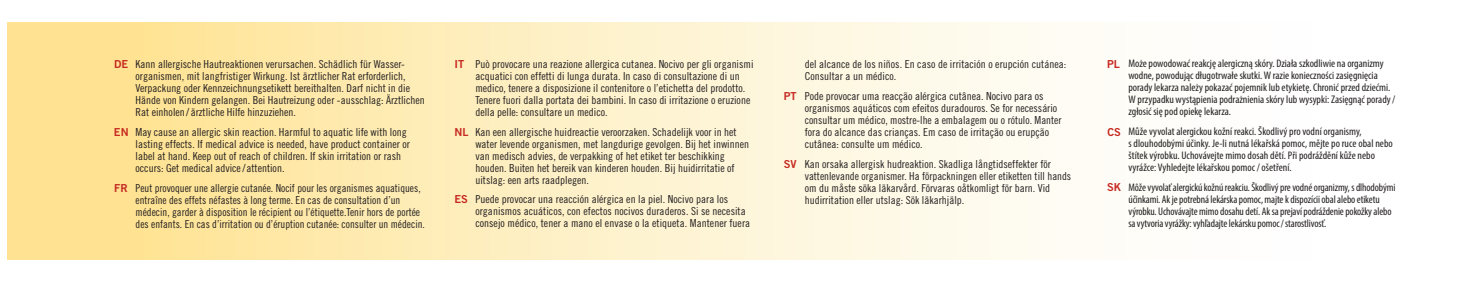
<style>
.page{position:relative;width:1475px;height:284px;background:#fff}
.page>*{position:absolute;margin:0;border:0;box-sizing:border-box;transform-origin:0 0}
.t1{font:11px/12px "Trade Gothic LT Cond Eighteen";color:#231f20}
.t2{font:condensed 11px/12px "Myriad Pro";color:#231f20}
.t3{font:11px "Trade Gothic LT Bold Two";color:#c62a22}
</style>
<div class="page">
<div style="left:7px;top:22px;width:1447px;height:237px;background:linear-gradient(to right,#ffe392,#feffff)"></div>
<p class="t1" style="left:136px;top:57px;width:271px">Kann allergische Hautreaktionen verursachen. Schädlich für Wasser-</p>
<p class="t3" style="left:1106px;top:57px;width:14px">PL</p>
<p class="t1" style="left:136px;top:69px;width:291px">organismen, mit langfristiger Wirkung. Ist ärztlicher Rat erforderlich, Verpackung oder Kennzeichnungsetikett bereithalten. Darf nicht in die Hände von Kindern gelangen. Bei Hautreizung oder -ausschlag: Ärztlichen Rat einholen / ärztliche Hilfe hinzuziehen.</p>
<p class="t1" style="left:136px;top:125px;width:276px">May cause an allergic skin reaction. Harmful to aquatic life with long lasting effects. If medical advice is needed, have product container or label at hand. Keep out of reach of children. If skin irritation or rash occurs: Get medical advice/attention.</p>
<p class="t1" style="left:136px;top:181px;width:291px">Peut provoquer une allergie cutanée. Nocif pour les organismes aquatiques, entraîne des effets néfastes à long terme. En cas de consultation d’un médecin, garder à disposition le récipient ou l’étiquette.Tenir hors de portée des enfants. En cas d’irritation ou d’éruption cutanée: consulter un médecin.</p>
<p class="t2" style="left:1128px;top:57px;width:268px">Może powodować reakcję alergiczną skóry. Działa szkodliwie na organizmy wodne, powodując długotrwałe skutki. W razie konieczności zasięgnięcia porady lekarza należy pokazać pojemnik lub etykietę. Chronić przed dziećmi.<br>W przypadku wystąpienia podrażnienia skóry lub wysypki: Zasięgnąć porady/ zgłosić się pod opiekę lekarza.</p>
<p class="t1" style="left:804px;top:57px;width:263px">del alcance de los niños. En caso de irritación o erupción cutánea:<br>Consultar a un médico.</p>
<p class="t1" style="left:475px;top:57px;width:279px">Può provocare una reazione allergica cutanea. Nocivo per gli organismi acquatici con effetti di lunga durata. In caso di consultazione di un medico, tenere a disposizione il contenitore o l’etichetta del prodotto.<br>Tenere fuori dalla portata dei bambini. In caso di irritazione o eruzione della pelle: consultare un medico.</p>
<p class="t1" style="left:475px;top:125px;width:275px">Kan een allergische huidreactie veroorzaken. Schadelijk voor in het water levende organismen, met langdurige gevolgen. Bij het inwinnen van medisch advies, de verpakking of het etiket ter beschikking houden. Buiten het bereik van kinderen houden. Bij huidirritatie of uitslag: een arts raadplegen.</p>
<p class="t3" style="left:454px;top:57px;width:11px">IT</p>
<p class="t3" style="left:114px;top:57px;width:16px">DE</p>
<p class="t1" style="left:804px;top:89px;width:258px">Pode provocar uma reacção alérgica cutânea. Nocivo para os organismos aquáticos com efeitos duradouros. Se for necessário consultar um médico, mostre-lhe a embalagem ou o rótulo. Manter fora do alcance das crianças. Em caso de irritação ou erupção cutânea: consulte um médico.</p>
<p class="t1" style="left:804px;top:157px;width:268px">Kan orsaka allergisk hudreaktion. Skadliga långtidseffekter för vattenlevande organismer. Ha förpackningen eller etiketten till hands om du måste söka läkarvård. Förvaras oåtkomligt för barn. Vid</p>
<p class="t3" style="left:783px;top:89px;width:14px">PT</p>
<p class="t2" style="left:1128px;top:125px;width:266px">Může vyvolat alergickou kožní reakci. Škodlivý pro vodní organismy,<br>s dlouhodobými účinky. Je-li nutná lékařská pomoc, mějte po ruce obal nebo štítek výrobku. Uchovávejte mimo dosah dětí. Při podráždění kůže nebo vyrážce: Vyhledejte lékařskou pomoc/ošetření.</p>
<p class="t2" style="left:1128px;top:181px;width:268px">Môže vyvolať alergickú kožnú reakciu. Škodlivý pre vodné organizmy, s dlhodobými účinkami. Ak je potrebná lekárska pomoc, majte k dispozícii obal alebo etiketu výrobku. Uchovávajte mimo dosahu detí. Ak sa prejaví podráždenie pokožky alebo sa vytvoria vyrážky: vyhľadajte lekársku pomoc/starostlivosť.</p>
<p class="t3" style="left:1107px;top:125px;width:15px">CS</p>
<p class="t3" style="left:114px;top:125px;width:16px">EN</p>
<p class="t3" style="left:454px;top:125px;width:16px">NL</p>
<p class="t3" style="left:783px;top:157px;width:14px">SV</p>
<p class="t3" style="left:1106px;top:180px;width:16px">SK</p>
<p class="t3" style="left:114px;top:181px;width:15px">FR</p>
<p class="t1" style="left:475px;top:192px;width:254px">Puede provocar una reacción alérgica en la piel. Nocivo para los</p>
<p class="t1" style="left:804px;top:193px;width:161px">hudirritation eller utslag: Sök läkarhjälp.</p>
<p class="t1" style="left:475px;top:204px;width:276px">organismos acuáticos, con efectos nocivos duraderos. Si se necesita consejo médico, tener a mano el envase o la etiqueta. Mantener fuera</p>
<p class="t3" style="left:454px;top:192px;width:15px">ES</p>
</div>
